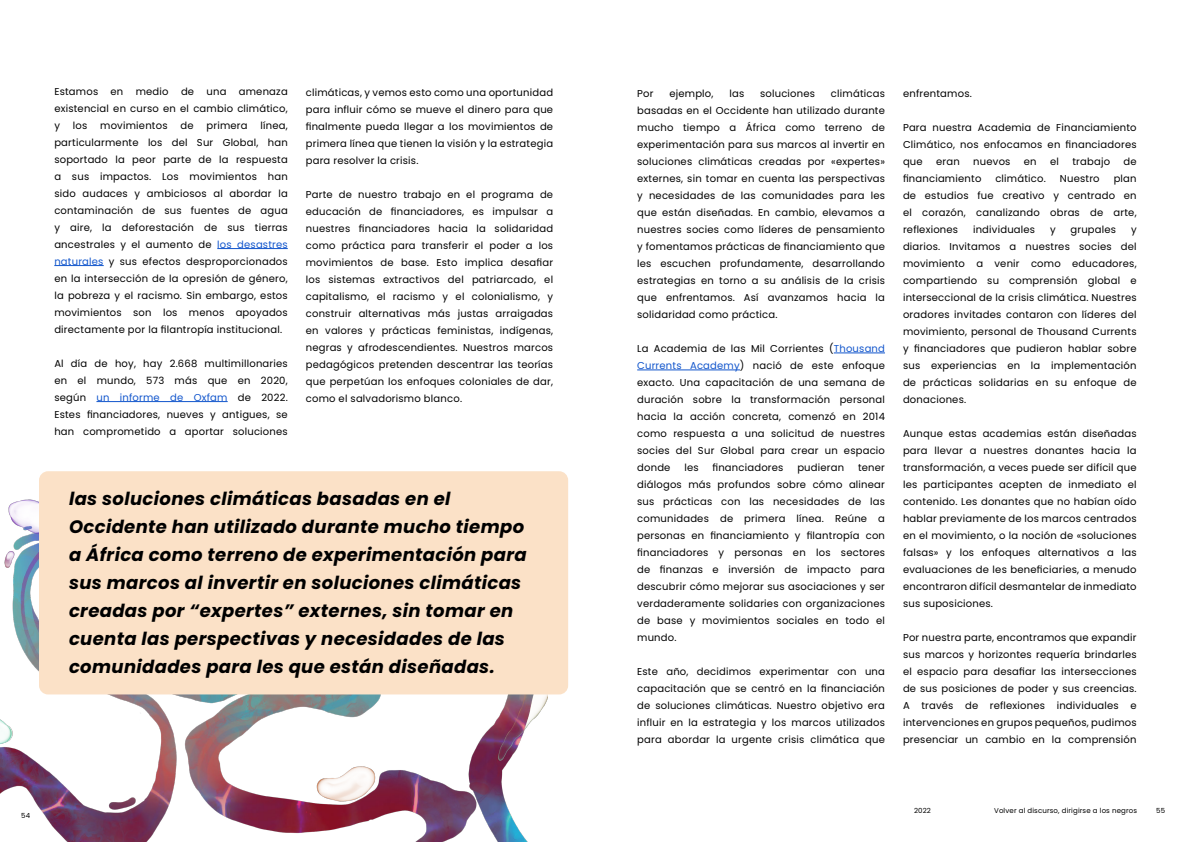
<style>
.page{position:relative;width:1191px;height:842px;background:#fff}
.page>*{position:absolute;margin:0;border:0;box-sizing:border-box;transform-origin:0 0}
.Background_Pull_Quot{font:italic 700 18px/28px "Poppins";letter-spacing:.02em;color:#000}
.Body_Text{font:10px/17px "Poppins";letter-spacing:.02em;color:#000;text-align:justify}
.t1{font:7px "Poppins";letter-spacing:.02em;color:#000}
.s1{color:#15c}
</style>
<div class="page">
<img style="left:0;top:499px;width:547px;height:343px">
<hr style="left:217px;top:248px;width:71px;height:1px;background:#15c">
<hr style="left:54px;top:265px;width:50px;height:1px;background:#15c">
<hr style="left:96px;top:401px;width:132px;height:1px;background:#15c">
<div style="left:39px;top:471px;width:529px;height:223px;background:#fbe1c7;border-radius:9px"></div>
<hr style="left:834px;top:353px;width:51px;height:1px;background:#15c">
<hr style="left:637px;top:370px;width:103px;height:1px;background:#15c">
<p class="Body_Text" style="left:54px;top:83px;width:235px">Estamos en medio de una amenaza existencial en curso en el cambio climático, y</p>
<p class="Body_Text" style="left:54px;top:117px;width:235px;text-indent:206px">línea, particularmente los del Sur Global, han soportado la peor parte de la respuesta a sus impactos. Los movimientos han sido audaces y ambiciosos al abordar la contaminación de sus fuentes de agua y aire, la deforestación de sus tierras ancestrales y el aumento de <span class="s1">los desastres naturales</span> y sus efectos desproporcionados en la intersección de la opresión de género, la pobreza y el racismo. Sin embargo, estos movimientos son los menos apoyados directamente por la filantropía institucional.</p>
<p class="Body_Text" style="left:54px;top:355px;width:235px">Al día de hoy, hay 2.668 multimillonaries en el mundo, 573 más que en 2020, según <span class="s1">un informe de Oxfam</span> de 2022.<br>Estes financiadores, nueves y antigues, se han comprometido a aportar soluciones</p>
<p class="Body_Text" style="left:73px;top:117px;width:16px">los</p>
<p class="Body_Text" style="left:100px;top:117px;width:69px">movimientos</p>
<p class="Body_Text" style="left:180px;top:117px;width:15px">de</p>
<p class="Body_Text" style="left:206px;top:117px;width:43px">primera</p>
<p class="Body_Text" style="left:306px;top:84px;width:249px">climáticas, y vemos esto como una oportunidad para influir cómo se mueve el dinero para que finalmente pueda llegar a los movimientos de primera línea que tienen la visión y la estrategia para resolver la crisis.</p>
<p class="Body_Text" style="left:306px;top:186px;width:249px">Parte de nuestro trabajo en el programa de educación de financiadores, es impulsar a nuestres financiadores hacia la solidaridad como práctica para transferir el poder a los movimientos de base. Esto implica desafiar los sistemas extractivos del patriarcado, el capitalismo, el racismo y el colonialismo, y construir alternativas más justas arraigadas en valores y prácticas feministas, indígenas, negras y afrodescendientes. Nuestros marcos pedagógicos pretenden descentrar las teorías que perpetúan los enfoques coloniales de dar, como el salvadorismo blanco.</p>
<h4 class="Background_Pull_Quot" style="left:69px;top:485px;width:459px">las soluciones climáticas basadas en el Occidente han utilizado durante mucho tiempo a África como terreno de experimentación para sus marcos al invertir en soluciones climáticas creadas por “expertes” externes, sin tomar en cuenta las perspectivas y necesidades de las comunidades para les que están diseñadas.</h4>
<p class="t1" style="left:21px;top:812px;width:10px">54</p>
<p class="Body_Text" style="left:637px;top:85px;width:249px;text-indent:194px">climáticas basadas en el Occidente han utilizado durante mucho tiempo a África como terreno de experimentación para sus marcos al invertir en soluciones climáticas creadas por «expertes» externes, sin tomar en cuenta las perspectivas y necesidades de las comunidades para les que están diseñadas. En cambio, elevamos a nuestres socies como líderes de pensamiento y fomentamos prácticas de financiamiento que les escuchen profundamente, desarrollando estrategias en torno a su análisis de la crisis que enfrentamos. Así avanzamos hacia la solidaridad como práctica.</p>
<p class="Body_Text" style="left:637px;top:340px;width:249px">La Academia de las Mil Corrientes (<span class="s1">Thousand Currents Academy</span>) nació de este enfoque exacto. Una capacitación de una semana de duración sobre la transformación personal hacia la acción concreta, comenzó en 2014 como respuesta a una solicitud de nuestres socies del Sur Global para crear un espacio donde</p>
<p class="Body_Text" style="left:637px;top:85px;width:18px">Por</p>
<p class="Body_Text" style="left:669px;top:85px;width:46px">ejemplo,</p>
<p class="Body_Text" style="left:729px;top:85px;width:16px">las</p>
<p class="Body_Text" style="left:760px;top:85px;width:57px">soluciones</p>
<p class="Body_Text" style="left:684px;top:459px;width:16px">les</p>
<p class="Body_Text" style="left:712px;top:459px;width:73px">financiadores</p>
<p class="Body_Text" style="left:797px;top:459px;width:48px">pudieran</p>
<p class="Body_Text" style="left:637px;top:459px;width:249px;text-indent:221px">tener diálogos más profundos sobre cómo alinear sus prácticas con las necesidades de las comunidades de primera línea. Reúne a personas en financiamiento y filantropía con financiadores y personas en los sectores de finanzas e inversión de impacto para descubrir cómo mejorar sus asociaciones y ser verdaderamente solidaries con organizaciones de base y movimientos sociales en todo el mundo.</p>
<p class="Body_Text" style="left:637px;top:663px;width:249px">Este año, decidimos experimentar con una capacitación que se centró en la financiación de soluciones climáticas. Nuestro objetivo era influir en la estrategia y los marcos utilizados para abordar la urgente crisis climática que</p>
<p class="Body_Text" style="left:903px;top:85px;width:70px">enfrentamos.</p>
<p class="Body_Text" style="left:903px;top:119px;width:235px">Para nuestra Academia de Financiamiento Climático, nos enfocamos en financiadores que</p>
<p class="Body_Text" style="left:936px;top:153px;width:25px">eran</p>
<p class="Body_Text" style="left:973px;top:153px;width:39px">nuevos</p>
<p class="Body_Text" style="left:1024px;top:153px;width:14px">en</p>
<p class="Body_Text" style="left:1050px;top:153px;width:10px">el</p>
<p class="Body_Text" style="left:1072px;top:153px;width:39px">trabajo</p>
<p class="Body_Text" style="left:1123px;top:153px;width:15px">de</p>
<p class="Body_Text" style="left:903px;top:170px;width:80px">financiamiento</p>
<p class="Body_Text" style="left:995px;top:170px;width:52px">climático.</p>
<p class="Body_Text" style="left:1059px;top:170px;width:41px">Nuestro</p>
<p class="Body_Text" style="left:903px;top:170px;width:235px;text-indent:211px">plan de estudios fue creativo y centrado en el corazón, canalizando obras de arte, reflexiones</p>
<p class="Body_Text" style="left:973px;top:221px;width:64px">individuales</p>
<p class="Body_Text" style="left:1050px;top:221px;width:7px">y</p>
<p class="Body_Text" style="left:1070px;top:221px;width:47px">grupales</p>
<p class="Body_Text" style="left:903px;top:221px;width:235px;text-indent:228px">y diarios. Invitamos a nuestres socies del movimiento a venir como educadores, compartiendo su comprensión global e interseccional de la crisis climática. Nuestres oradores invitades contaron con líderes del movimiento, personal de Thousand Currents y financiadores que pudieron hablar sobre sus experiencias en la implementación de prácticas solidarias en su enfoque de donaciones.</p>
<p class="Body_Text" style="left:903px;top:425px;width:235px">Aunque estas academias están diseñadas para llevar a nuestres donantes hacia la transformación, a veces puede ser difícil que les participantes acepten de inmediato el contenido. Les donantes que no habían oído hablar previamente de los marcos centrados en el movimiento, o la noción de «soluciones falsas» y los enfoques alternativos a las evaluaciones de les beneficiaries, a menudo encontraron difícil desmantelar de inmediato sus suposiciones.</p>
<p class="Body_Text" style="left:903px;top:629px;width:235px">Por nuestra parte, encontramos que expandir sus marcos y horizontes requería brindarles el espacio para desafiar las intersecciones de sus posiciones de poder y sus creencias.<br>A través de reflexiones individuales e intervenciones en grupos pequeños, pudimos presenciar un cambio en la comprensión</p>
<p class="t1" style="left:914px;top:807px;width:18px">2022</p>
<p class="t1" style="left:994px;top:807px;width:144px">Volver al discurso, dirigirse a los negros</p>
<p class="t1" style="left:1156px;top:807px;width:10px">55</p>
</div>
